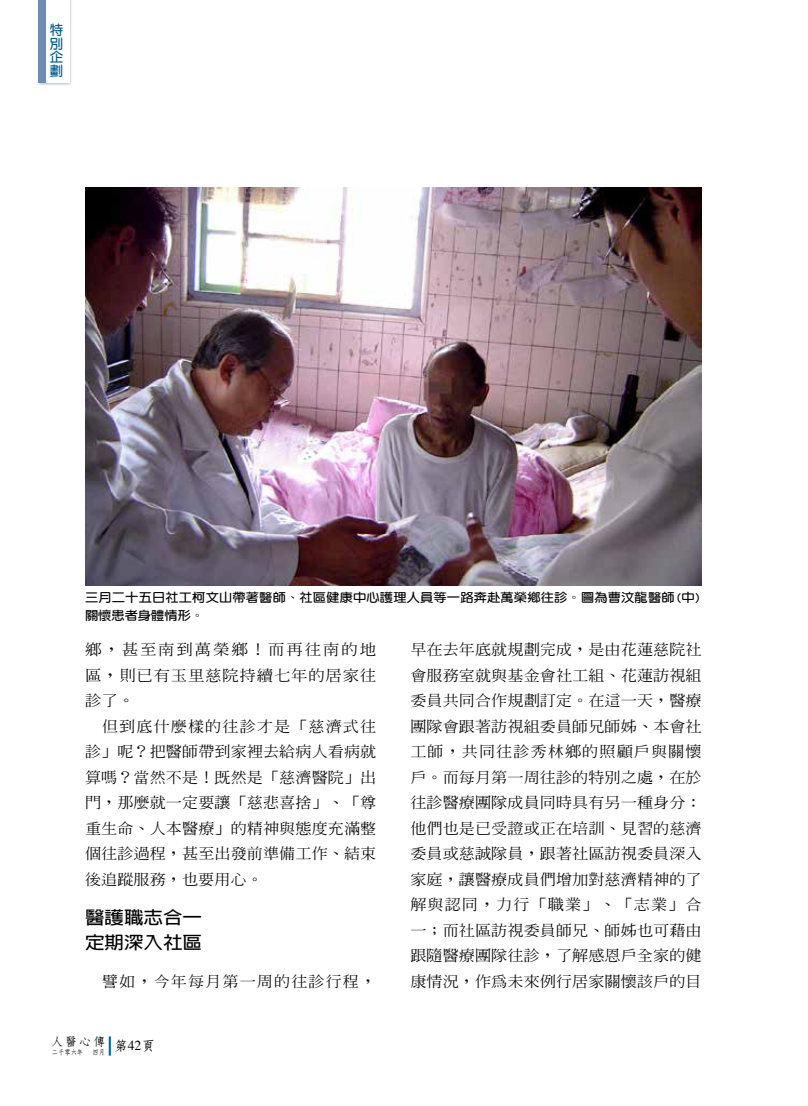
<style>
.page{position:relative;width:808px;height:1106px;background:#fff}
.page>*{position:absolute;margin:0;border:0;box-sizing:border-box;transform-origin:0 0}
.t1{font:700 17.55px/25.5px "Lin Gothic";color:#000;scale:1.11 1}
.t2{font:500 14.85px/25.5px "Inn Ming";color:#000;text-align:justify;scale:1.09 1}
.t3{font:500 14.85px/25.5px "Inn Ming";color:#000;text-align:justify;scale:1.11 1}
.t4{font:500 14.85px "Inn Ming";letter-spacing:.065em;color:#000;scale:1.09 1}
.t5{font:700 13.5px/13.5px "Yen Round";color:#005a8d;text-align:justify}
.t6{font:700 12.15px/18px "Yen Round";letter-spacing:.015em;color:#000;scale:1.09 1}
.t7{font:700 11.7px "Nan Sung";color:#000;scale:1.05 1}
.t8{font:700 7.2px "Nan Sung";color:#000;scale:.87 1}
</style>
<div class="page">
<svg style="left:109px;top:1036px;width:2px;height:19px"></svg>
<div style="left:37px;top:0;width:36px;height:86px;background:#314f89;opacity:.38"></div>
<div style="left:43px;top:0;width:26px;height:82px;background:#fff"></div>
<div style="left:38px;top:0;width:8px;height:82px;background:#6d8db3"></div>
<img style="left:85px;top:187px;width:617px;height:399px">
<p class="t5" style="left:50px;top:23px;width:15px">特別企劃</p>
<p class="t6" style="left:85px;top:588px;width:567px">三月二十五日社工柯文山帶著醫師、社區健康中心護理人員等一路奔赴萬榮鄉往診。圖為曹汶龍醫師(中)關懷患者身體情形。</p>
<p class="t3" style="left:85px;top:636px;width:264px">鄉，甚至南到萬榮鄉！而再往南的地區，則已有玉里慈院持續七年的居家往診了。</p>
<p class="t2" style="left:85px;top:713px;width:269px;text-indent:17px">但到底什麼樣的往診才是「慈濟式往診」呢？把醫師帶到家裡去給病人看病就算嗎？當然不是！既然是「慈濟醫院」出門，那麼就一定要讓「慈悲喜捨」、「尊重生命、人本醫療」的精神與態度充滿整個往診過程，甚至出發前準備工作、結束後追蹤服務，也要用心。</p>
<p class="t1" style="left:85px;top:904px;width:107px">醫護職志合一定期深入社區</p>
<p class="t4" style="left:102px;top:973px;width:253px">譬如，今年每月第一周的往診行程，</p>
<p class="t2" style="left:410px;top:636px;width:269px">早在去年底就規劃完成，是由花蓮慈院社會服務室就與基金會社工組、花蓮訪視組委員共同合作規劃訂定。在這一天，醫療團隊會跟著訪視組委員師兄師姊、本會社工師，共同往診秀林鄉的照顧戶與關懷戶。而每月第一周往診的特別之處，在於往診醫療團隊成員同時具有另一種身分：他們也是已受證或正在培訓、見習的慈濟委員或慈誠隊員，跟著社區訪視委員深入家庭，讓醫療成員們增加對慈濟精神的了解與認同，力行「職業」、「志業」合一；而社區訪視委員師兄、師姊也可藉由跟隨醫療團隊往診，了解感恩戶全家的健康情況，作為未來例行居家關懷該戶的目</p>
<p class="t7" style="left:51px;top:1035px;width:53px">人醫心傳</p>
<p class="t8" style="left:52px;top:1048px;width:38px">二千零六年</p>
<p class="t8" style="left:93px;top:1048px;width:73px">四月 <sup>第</sup><sup>42</sup><sup>頁</sup></p>
</div>
